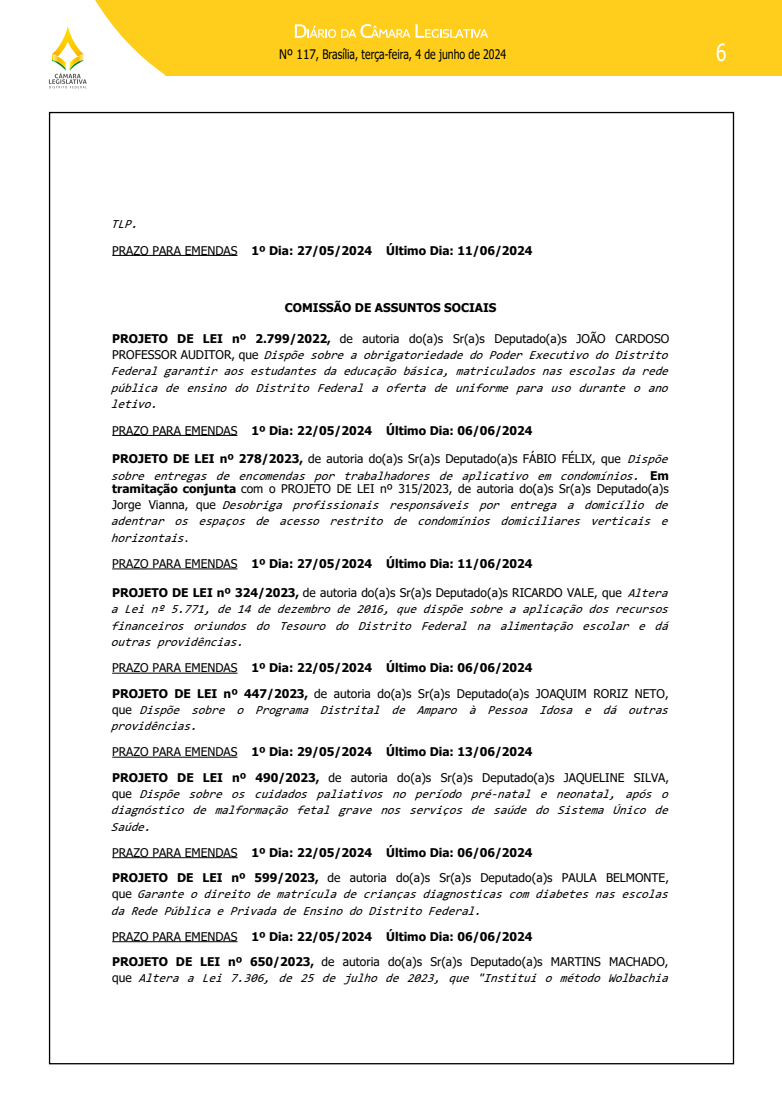
<style>
.page{position:relative;width:782px;height:1105px;background:#fff}
.page>*{position:absolute;margin:0;border:0;box-sizing:border-box;transform-origin:0 0}
.t1{font:23.6px "Tahoma";color:#fff;scale:.8 1}
.t2{font:13.1px "Tahoma";color:#000;scale:.9 1}
.t3{font:italic 12px/16.5px "Tahoma";color:#000;text-align:justify}
.t4{font:12px/25.5px "Tahoma";color:#000}
.t5{font:700 12px/26.2px "Tahoma";color:#000}
.s1{font-weight:400;font-style:italic}
.s2{font-weight:400}
.s3{font-weight:700;font-style:normal}
.s4{font-style:normal}
.s5{font-weight:700}
</style>
<div class="page">
<div style="left:0;top:0;width:781px;height:75px;background:#ffcd1c"></div>
<svg style="left:0;top:0;width:165px;height:89px"></svg>
<svg style="left:295px;top:24px;width:193px;height:14px"></svg>
<hr style="left:112px;top:255px;width:125px;height:1px;background:#000">
<hr style="left:112px;top:435px;width:125px;height:1px;background:#000">
<hr style="left:112px;top:569px;width:125px;height:1px;background:#000">
<hr style="left:112px;top:673px;width:125px;height:1px;background:#000">
<hr style="left:112px;top:757px;width:125px;height:1px;background:#000">
<hr style="left:112px;top:857px;width:125px;height:1px;background:#000">
<hr style="left:112px;top:941px;width:125px;height:1px;background:#000">
<p class="t2" style="left:279px;top:46px;width:254px">Nº 117, Brasília, terça-feira, 4 de junho de 2024</p>
<h1 class="t1" style="left:715px;top:36px;width:14px">6</h1>
<p class="t5" style="left:112px;top:211px;width:421px"><span class="s1">TLP.<br></span><span class="s2">PRAZO PARA EMENDAS</span> 1º Dia: 27/05/2024 Último Dia: 11/06/2024</p>
<p class="t5" style="left:285px;top:295px;width:213px">COMISSÃO DE ASSUNTOS SOCIAIS</p>
<p class="t3" style="left:112px;top:331px;width:558px"><span class="s3">PROJETO DE LEI nº 2.799/2022,</span> <span class="s4">de autoria do(a)s Sr(a)s Deputado(a)s JOÃO CARDOSO PROFESSOR AUDITOR, que</span> Dispõe sobre a obrigatoriedade do Poder Executivo do Distrito Federal garantir aos estudantes da educação básica, matriculados nas escolas da rede pública de ensino do Distrito Federal a oferta de uniforme para uso durante o ano letivo.</p>
<p class="t5" style="left:112px;top:418px;width:421px"><span class="s2">PRAZO PARA EMENDAS</span> 1º Dia: 22/05/2024 Último Dia: 06/06/2024</p>
<p class="t3" style="left:112px;top:451px;width:558px"><span class="s3">PROJETO DE LEI nº 278/2023,</span> <span class="s4">de autoria do(a)s Sr(a)s Deputado(a)s FÁBIO FÉLIX, que</span> Dispõe sobre entregas de encomendas por trabalhadores de aplicativo em condomínios. <span class="s3">Em</span></p>
<p class="t3" style="left:112px;top:481px;width:558px;line-height:16.2px"><span class="s3">tramitação conjunta</span> <span class="s4">com o PROJETO DE LEI nº 315/2023, de autoria do(a)s Sr(a)s Deputado(a)s Jorge Vianna, que</span> Desobriga profissionais responsáveis por entrega a domicílio de adentrar os espaços de acesso restrito de condomínios domiciliares verticais e horizontais<span class="s4">.</span></p>
<p class="t5" style="left:112px;top:551px;width:421px"><span class="s2">PRAZO PARA EMENDAS</span> 1º Dia: 27/05/2024 Último Dia: 11/06/2024</p>
<p class="t3" style="left:112px;top:584px;width:558px"><span class="s3">PROJETO DE LEI nº 324/2023,</span> <span class="s4">de autoria do(a)s Sr(a)s Deputado(a)s RICARDO VALE, que</span> Altera a Lei nº 5.771, de 14 de dezembro de 2016, que dispõe sobre a aplicação dos recursos financeiros oriundos do Tesouro do Distrito Federal na alimentação escolar e dá outras providências.</p>
<p class="t4" style="left:112px;top:656px;width:557px">PRAZO PARA EMENDAS <span class="s5">1º Dia: 22/05/2024 Último Dia: 06/06/2024<br>PROJETO DE LEI nº 447/2023,</span> de autoria do(a)s Sr(a)s Deputado(a)s JOAQUIM RORIZ NETO,</p>
<p class="t3" style="left:112px;top:701px;width:558px"><span class="s4">que</span> Dispõe sobre o Programa Distrital de Amparo à Pessoa Idosa e dá outras providências.</p>
<p class="t4" style="left:112px;top:740px;width:558px">PRAZO PARA EMENDAS <span class="s5">1º Dia: 29/05/2024 Último Dia: 13/06/2024<br>PROJETO DE LEI nº 490/2023,</span> de autoria do(a)s Sr(a)s Deputado(a)s JAQUELINE SILVA,</p>
<p class="t3" style="left:112px;top:785px;width:558px"><span class="s4">que</span> Dispõe sobre os cuidados paliativos no período pré-natal e neonatal, após o diagnóstico de malformação fetal grave nos serviços de saúde do Sistema Único de Saúde.</p>
<p class="t4" style="left:112px;top:840px;width:558px">PRAZO PARA EMENDAS <span class="s5">1º Dia: 22/05/2024 Último Dia: 06/06/2024<br>PROJETO DE LEI nº 599/2023,</span> de autoria do(a)s Sr(a)s Deputado(a)s PAULA BELMONTE,</p>
<p class="t3" style="left:112px;top:886px;width:558px"><span class="s4">que</span> Garante o direito de matrícula de crianças diagnosticas com diabetes nas escolas da Rede Pública e Privada de Ensino do Distrito Federal.</p>
<p class="t4" style="left:112px;top:924px;width:557px">PRAZO PARA EMENDAS <span class="s5">1º Dia: 22/05/2024 Último Dia: 06/06/2024<br>PROJETO DE LEI nº 650/2023,</span> de autoria do(a)s Sr(a)s Deputado(a)s MARTINS MACHADO,</p>
<p class="t3" style="left:112px;top:970px;width:558px"><span class="s4">que</span> Altera a Lei 7.306, de 25 de julho de 2023, que “Institui o método Wolbachia</p>
</div>
